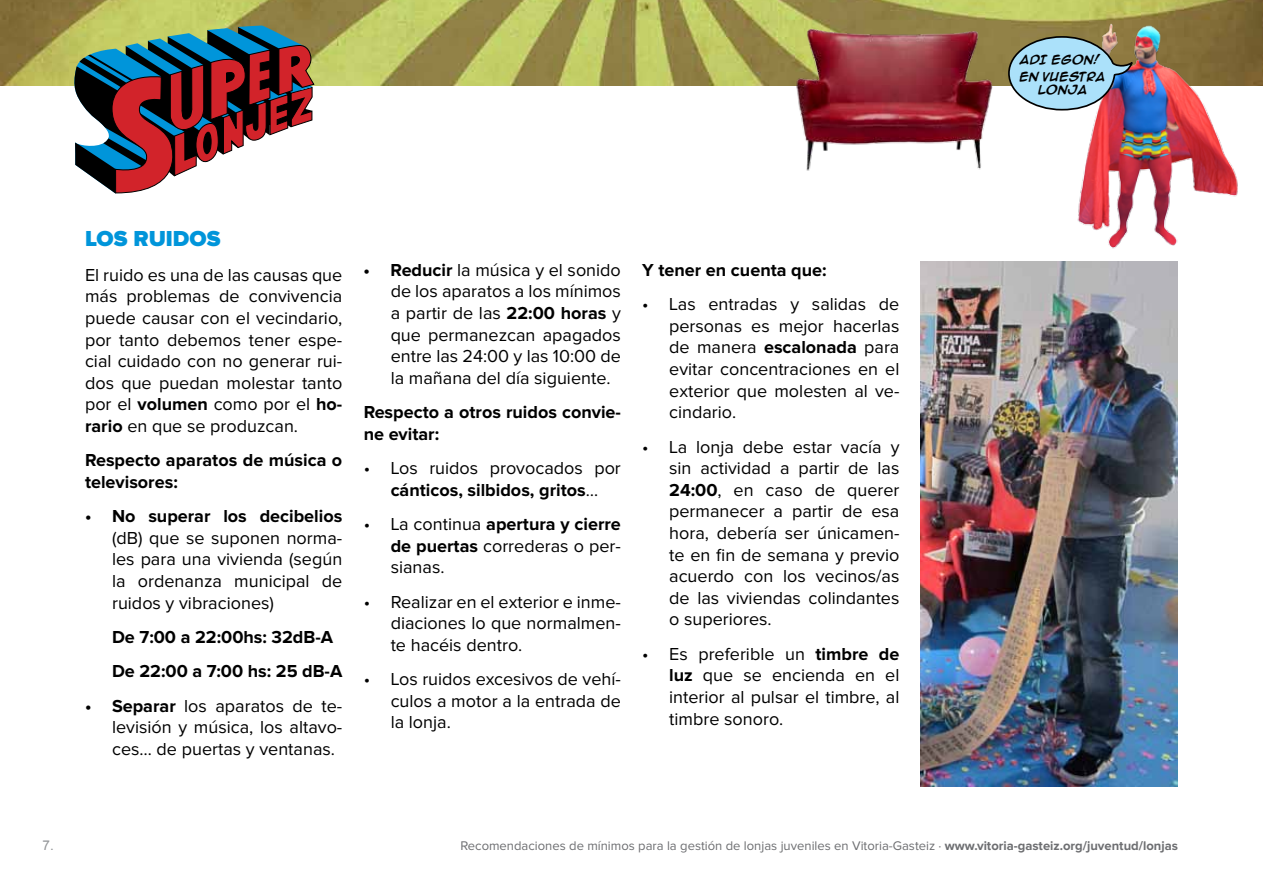
<style>
.page{position:relative;width:1263px;height:893px;background:#fff}
.page>*{position:absolute;margin:0;border:0;box-sizing:border-box;transform-origin:0 0}
.t1{font:900 22.5px "Proxima Nova";color:#0095da}
.t2{font:18px/21.6px "Proxima Nova";color:#000;text-align:justify}
.t3{font:700 18px/21.6px "Proxima Nova";color:#000}
.t4{font:13.5px "Arial";color:#939598}
.t5{font:13.05px "Proxima Nova";color:#6d6e71}
.t6{font:700 10.5px/17.1px "Anime Ace";letter-spacing:.01em;color:#000}
.s1{font-weight:700}
</style>
<div class="page">
<img style="left:1px;top:0;width:1262px;height:85px">
<svg style="left:72px;top:0;width:243px;height:194px"></svg>
<img style="left:778px;top:16px;width:230px;height:155px">
<img style="left:1034px;top:0;width:205px;height:249px">
<svg style="left:1007px;top:35px;width:128px;height:76px;background:#9cb6c3"></svg>
<img style="left:921px;top:261px;width:257px;height:526px">
<p class="t1" style="left:85px;top:229px;width:15px">LOS</p>
<p class="t1" style="left:133px;top:229px;width:31px">RUIDOS</p>
<p class="t2" style="left:85px;top:265px;width:259px">El ruido es una de las causas que más problemas de convivencia puede causar con el vecindario, por tanto debemos tener espe&shy;cial cuidado con no generar rui&shy;dos que puedan molestar tanto por el <span class="s1">volumen</span> como por el <span class="s1">ho&shy;rario</span> en que se produzcan.</p>
<p class="t3" style="left:85px;top:450px;width:259px">Respecto aparatos de música o televisores:</p>
<p class="t3" style="left:85px;top:506px;width:259px">• No superar los decibelios</p>
<p class="t2" style="left:112px;top:528px;width:232px">(dB) que se suponen norma&shy;les para una vivienda (según la ordenanza municipal de ruidos y vibraciones)</p>
<p class="t3" style="left:112px;top:621px;width:232px;line-height:34.3px">De 7:00 a 22:00hs: 32dB-A<br>De 22:00 a 7:00 hs: 25 dB-A</p>
<p class="t2" style="left:112px;top:696px;width:232px;text-indent:-27px"><span class="s1">• Separar</span> los aparatos de te&shy;levisión y música, los altavo&shy;ces… de puertas y ventanas.</p>
<p class="t2" style="left:391px;top:260px;width:232px;text-indent:-27px"><span class="s1">• Reducir</span> la música y el sonido de los aparatos a los mínimos a partir de las <span class="s1">22:00 horas</span> y que permanezcan apagados entre las 24:00 y las 10:00 de la mañana del día siguiente.</p>
<p class="t3" style="left:364px;top:402px;width:259px">Respecto a otros ruidos convie&shy;ne evitar:</p>
<p class="t2" style="left:364px;top:458px;width:259px;text-align:center">• Los ruidos provocados por <span class="s1">cánticos, silbidos, gritos</span>…</p>
<p class="t2" style="left:391px;top:514px;width:232px;text-indent:-27px">• La continua <span class="s1">apertura y cierre de puertas</span> correderas o per&shy;sianas.</p>
<p class="t2" style="left:391px;top:592px;width:232px;text-indent:-27px">• Realizar en el exterior e inme&shy;diaciones lo que normalmen&shy;te hacéis dentro.</p>
<p class="t2" style="left:391px;top:669px;width:232px;text-indent:-27px">• Los ruidos excesivos de vehí&shy;culos a motor a la entrada de la lonja.</p>
<p class="t3" style="left:642px;top:260px;width:186px">Y tener en cuenta que:</p>
<p class="t2" style="left:669px;top:294px;width:232px;text-indent:-27px">• Las entradas y salidas de personas es mejor hacerlas de manera <span class="s1">escalonada</span> para evitar concentraciones en el exterior que molesten al ve&shy;cindario.</p>
<p class="t2" style="left:669px;top:436px;width:232px;text-indent:-27px">• La lonja debe estar vacía y sin actividad a partir de las <span class="s1">24:00</span>, en caso de querer permanecer a partir de esa hora, debería ser únicamen&shy;te en fin de semana y previo acuerdo con los vecinos/as de las viviendas colindantes o superiores.</p>
<p class="t2" style="left:669px;top:644px;width:232px;text-indent:-27px">• Es preferible un <span class="s1">timbre de luz</span> que se encienda en el interior al pulsar el timbre, al timbre sonoro.</p>
<p class="t6" style="left:1019px;top:51px;width:88px">ADI EGON!<br>EN VUESTRA</p>
<p class="t6" style="left:1038px;top:81px;width:51px">LONJA</p>
<p class="t4" style="left:43px;top:836px;width:13px">7.</p>
<p class="t5" style="left:460px;top:840px;width:719px">Recomendaciones de mínimos para la gestión de lonjas juveniles en Vitoria-Gasteiz · <span class="s1">www.vitoria-gasteiz.org/juventud/lonjas</span></p>
</div>
